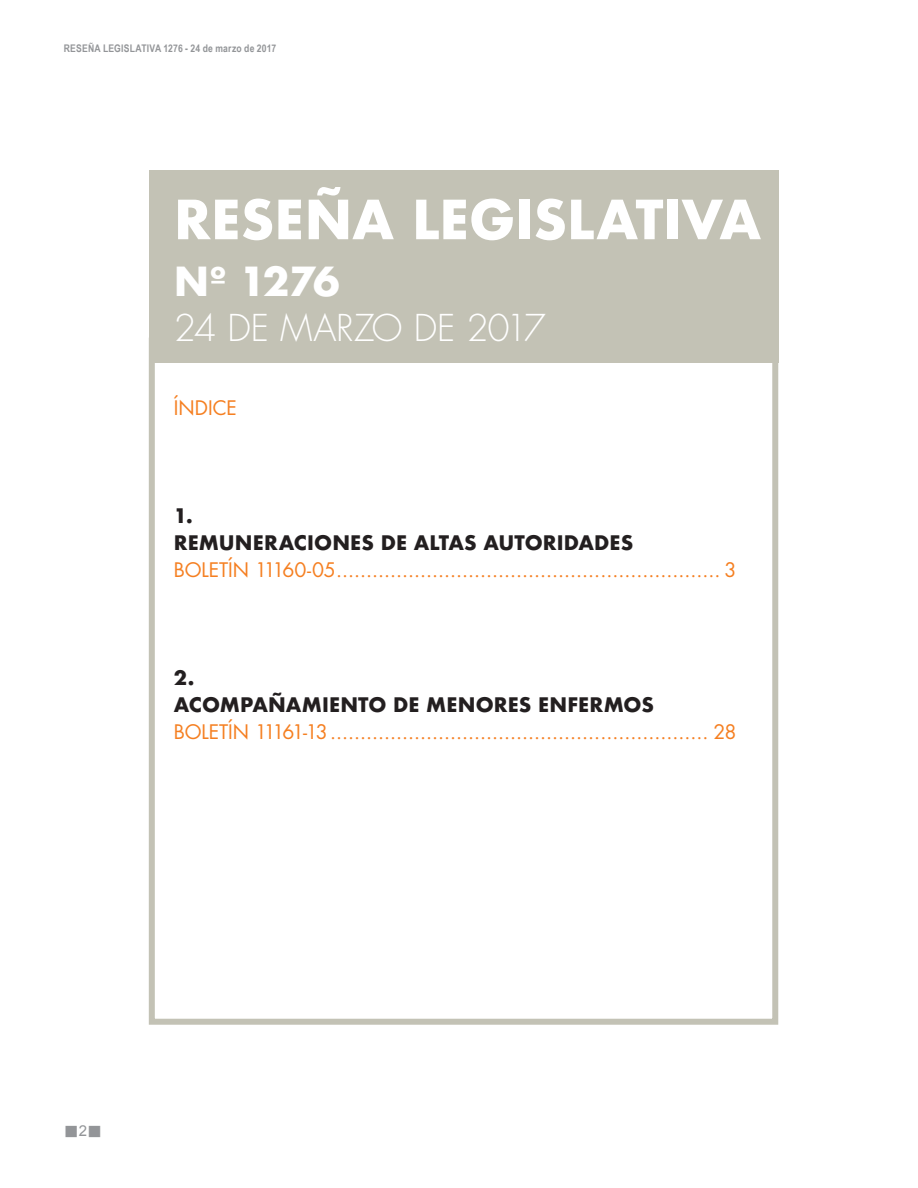
<style>
.page{position:relative;width:918px;height:1188px;background:#fff}
.page>*{position:absolute;margin:0;border:0;box-sizing:border-box;transform-origin:0 0}
.t1{font:700 52.5px "Futura";letter-spacing:-.005em;color:#fff}
.t2{font:700 39px "Futura";letter-spacing:-.035em;color:#fff}
.t3{font:300 36px "Futura";letter-spacing:-.025em;color:#fff}
.t4{font:19.5px "Futura";letter-spacing:-.01em;color:#f57f21}
.t5{font:19.5px "Futura";letter-spacing:-.035em;color:#f57f21}
.t6{font:700 19.5px "Futura";color:#231f20}
.t7{font:15px "Arial";color:#939598}
.t8{font:700 10.5px "Arial Narrow";letter-spacing:.02em;color:#939598}
</style>
<div class="page">
<svg style="left:148px;top:332px;width:631px;height:693px"></svg>
<div style="left:149px;top:170px;width:629px;height:193px;background:#c3c2b5"></div>
<p class="t8" style="left:64px;top:40px;width:214px">RESEÑA LEGISLATIVA 1276 - 24 de marzo de 2017</p>
<p class="t1" style="left:174px;top:182px;width:589px">RESEÑA LEGISLATIVA</p>
<p class="t2" style="left:174px;top:253px;width:167px">Nº 1276</p>
<p class="t3" style="left:174px;top:305px;width:373px">24 DE MARZO DE 2017</p>
<p class="t4" style="left:174px;top:395px;width:65px">ÍNDICE</p>
<p class="t6" style="left:174px;top:502px;width:20px">1.</p>
<p class="t6" style="left:174px;top:529px;width:461px">REMUNERACIONES DE ALTAS AUTORIDADES</p>
<p class="t4" style="left:174px;top:557px;width:564px">BOLETÍN 11160-05................................................................ 3</p>
<p class="t6" style="left:174px;top:664px;width:22px">2.</p>
<p class="t6" style="left:174px;top:691px;width:482px">ACOMPAÑAMIENTO DE MENORES ENFERMOS</p>
<p class="t5" style="left:174px;top:719px;width:564px">BOLETÍN 11161-13............................................................... 28</p>
<p class="t7" style="left:79px;top:1121px;width:10px">2</p>
</div>
